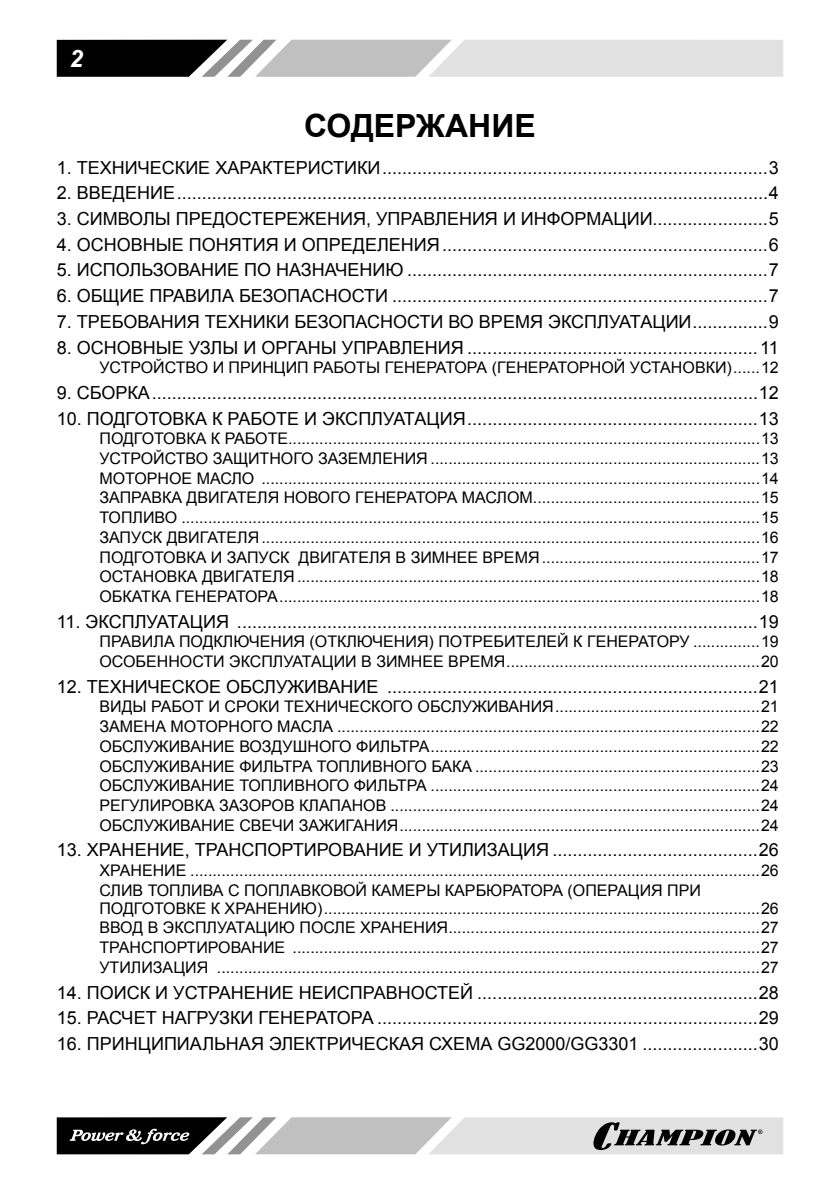
<style>
.page{position:relative;width:840px;height:1191px;background:#fff}
.page>*{position:absolute;margin:0;border:0;box-sizing:border-box;transform-origin:0 0}
.t1{font:700 32px "Arial";color:#000}
.t2{font:italic 700 24px "Arial";color:#fff}
.t3{font:18px "Arial";color:#000}
.t4{font:16px/19.8px "Arial";color:#000;text-align:justify}
</style>
<div class="page">
<svg style="left:57px;top:40px;width:725px;height:37px;background:#aaa"></svg>
<svg style="left:57px;top:1117px;width:725px;height:37px;background:#a1a1a1"></svg>
<h2 class="t2" style="left:70px;top:44px;width:15px">2</h2>
<h1 class="t1" style="left:304px;top:104px;width:233px">СОДЕРЖАНИЕ</h1>
<p class="t3" style="left:57px;top:156px;width:723px">1. ТЕХНИЧЕСКИЕ ХАРАКТЕРИСТИКИ .............................................................................3</p>
<p class="t3" style="left:57px;top:181px;width:723px">2. ВВЕДЕНИЕ ......................................................................................................................4</p>
<p class="t3" style="left:57px;top:207px;width:723px">3. СИМВОЛЫ ПРЕДОСТЕРЕЖЕНИЯ, УПРАВЛЕНИЯ И ИНФОРМАЦИИ.......................5</p>
<p class="t3" style="left:57px;top:233px;width:723px">4. ОСНОВНЫЕ ПОНЯТИЯ И ОПРЕДЕЛЕНИЯ .................................................................6</p>
<p class="t3" style="left:57px;top:258px;width:723px">5. ИСПОЛЬЗОВАНИЕ ПО НАЗНАЧЕНИЮ ........................................................................7</p>
<p class="t3" style="left:57px;top:284px;width:723px">6. ОБЩИЕ ПРАВИЛА БЕЗОПАСНОСТИ ...........................................................................7</p>
<p class="t3" style="left:57px;top:310px;width:723px">7. ТРЕБОВАНИЯ ТЕХНИКИ БЕЗОПАСНОСТИ ВО ВРЕМЯ ЭКСПЛУАТАЦИИ ...............9</p>
<p class="t3" style="left:57px;top:335px;width:723px">8. ОСНОВНЫЕ УЗЛЫ И ОРГАНЫ УПРАВЛЕНИЯ ..........................................................11</p>
<p class="t4" style="left:99px;top:358px;width:680px">УСТРОЙСТВО И ПРИНЦИП РАБОТЫ ГЕНЕРАТОРА (ГЕНЕРАТОРНОЙ УСТАНОВКИ) ......12</p>
<p class="t3" style="left:57px;top:381px;width:723px">9. СБОРКА .........................................................................................................................12</p>
<p class="t3" style="left:57px;top:406px;width:723px">10. ПОДГОТОВКА К РАБОТЕ И ЭКСПЛУАТАЦИЯ ..........................................................13</p>
<p class="t4" style="left:99px;top:429px;width:680px">ПОДГОТОВКА К РАБОТЕ..........................................................................................................13<br>УСТРОЙСТВО ЗАЩИТНОГО ЗАЗЕМЛЕНИЯ ..........................................................................13<br>МОТОРНОЕ МАСЛО ................................................................................................................14<br>ЗАПРАВКА ДВИГАТЕЛЯ НОВОГО ГЕНЕРАТОРА МАСЛОМ...................................................15<br>ТОПЛИВО ..................................................................................................................................15<br>ЗАПУСК ДВИГАТЕЛЯ ................................................................................................................16<br>ПОДГОТОВКА И ЗАПУСК ДВИГАТЕЛЯ В ЗИМНЕЕ ВРЕМЯ .................................................17<br>ОСТАНОВКА ДВИГАТЕЛЯ ........................................................................................................18<br>ОБКАТКА ГЕНЕРАТОРА ............................................................................................................18</p>
<p class="t3" style="left:57px;top:609px;width:723px">11. ЭКСПЛУАТАЦИЯ ........................................................................................................19</p>
<p class="t4" style="left:99px;top:632px;width:680px">ПРАВИЛА ПОДКЛЮЧЕНИЯ (ОТКЛЮЧЕНИЯ) ПОТРЕБИТЕЛЕЙ К ГЕНЕРАТОРУ ...............19<br>ОСОБЕННОСТИ ЭКСПЛУАТАЦИИ В ЗИМНЕЕ ВРЕМЯ .........................................................20</p>
<p class="t3" style="left:57px;top:674px;width:723px">12. ТЕХНИЧЕСКОЕ ОБСЛУЖИВАНИЕ ..........................................................................21</p>
<p class="t4" style="left:99px;top:697px;width:680px">ВИДЫ РАБОТ И СРОКИ ТЕХНИЧЕСКОГО ОБСЛУЖИВАНИЯ ..............................................21<br>ЗАМЕНА МОТОРНОГО МАСЛА ...............................................................................................22<br>ОБСЛУЖИВАНИЕ ВОЗДУШНОГО ФИЛЬТРА ..........................................................................22<br>ОБСЛУЖИВАНИЕ ФИЛЬТРА ТОПЛИВНОГО БАКА ................................................................23<br>ОБСЛУЖИВАНИЕ ТОПЛИВНОГО ФИЛЬТРА ..........................................................................24<br>РЕГУЛИРОВКА ЗАЗОРОВ КЛАПАНОВ ...................................................................................24<br>ОБСЛУЖИВАНИЕ СВЕЧИ ЗАЖИГАНИЯ .................................................................................24</p>
<p class="t3" style="left:57px;top:838px;width:723px">13. ХРАНЕНИЕ, ТРАНСПОРТИРОВАНИЕ И УТИЛИЗАЦИЯ .........................................26</p>
<p class="t4" style="left:99px;top:860px;width:680px">ХРАНЕНИЕ ................................................................................................................................26<br>СЛИВ ТОПЛИВА С ПОПЛАВКОВОЙ КАМЕРЫ КАРБЮРАТОРА (ОПЕРАЦИЯ ПРИ</p>
<p class="t4" style="left:99px;top:898px;width:680px">ПОДГОТОВКЕ К ХРАНЕНИЮ) ..................................................................................................26<br>ВВОД В ЭКСПЛУАТАЦИЮ ПОСЛЕ ХРАНЕНИЯ ......................................................................27<br>ТРАНСПОРТИРОВАНИЕ .........................................................................................................27<br>УТИЛИЗАЦИЯ ..........................................................................................................................27</p>
<p class="t3" style="left:57px;top:980px;width:723px">14. ПОИСК И УСТРАНЕНИЕ НЕИСПРАВНОСТЕЙ ........................................................28</p>
<p class="t3" style="left:57px;top:1006px;width:723px">15. РАСЧЕТ НАГРУЗКИ ГЕНЕРАТОРА ............................................................................29</p>
<p class="t3" style="left:57px;top:1031px;width:723px">16. ПРИНЦИПИАЛЬНАЯ ЭЛЕКТРИЧЕСКАЯ СХЕМА GG2000/GG3301 .......................30</p>
</div>
